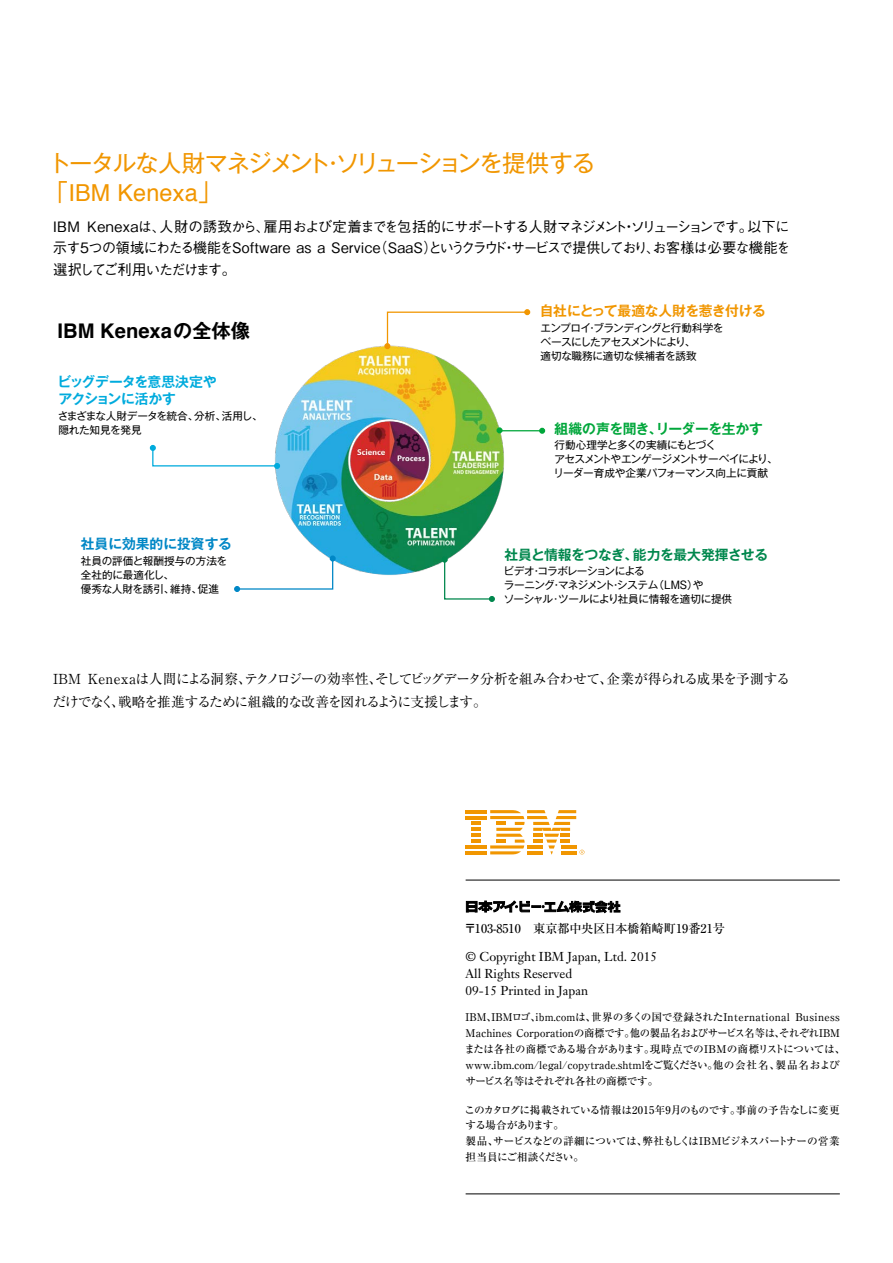
<style>
.page{position:relative;width:893px;height:1263px;background:#fff}
.page>*{position:absolute;margin:0;border:0;box-sizing:border-box;transform-origin:0 0}
.t1{font:23.4px "Gothic MB101 Pro";letter-spacing:-.07em;color:#f19600}
.t2{font:23.4px "Helvetica";letter-spacing:.01em;color:#f19600}
.t3{font:700 20.25px "Helvetica";color:#000}
.t4{font:500 14.4px/21.3px "Gothic BBB Pr 6 N";letter-spacing:-.11em;color:#000;text-align:justify}
.t5{font:13.8px/23.7px "Ryumin Pro";letter-spacing:-.07em;color:#000}
.t6{font:700 13.8px/17px "Gothic MB101 Pro De";letter-spacing:-.02em;color:#00abdd}
.t7{font:700 13.8px "Gothic MB101 Pro De";letter-spacing:-.035em;color:#00874d}
.t8{font:700 13.8px "Gothic MB101 Pro De";letter-spacing:-.035em;color:#f19600}
.t9{font:700 13.8px "Gothic MB101 Pro De";letter-spacing:-.035em;color:#00a73b}
.t10{font:700 13.8px "Gothic MB101 Pro De";letter-spacing:-.005em;color:#0087c6}
.t11{font:12.75px/17px "Janson Text";color:#000}
.t12{font:500 12.15px "Ryumin Pro";color:#000}
.t13{font:500 10.65px/15.9px "Ryumin Pro";letter-spacing:-.005em;color:#000}
.t14{font:10.65px/13.8px "Gothic MB101 Pro";letter-spacing:-.04em;color:#000}
.t15{font:500 10.65px/15.9px "Ryumin Pro";letter-spacing:-.04em;color:#000}
.t16{font:10.65px/13.8px "Gothic MB101 Pro";letter-spacing:-.01em;color:#000}
.s1{font-family:"Gothic MB101 Pro"}
.s2{font-family:"Gothic MB101 Pro De";font-size:19.2px}
</style>
<div class="page">
<img style="left:275px;top:345px;width:260px;height:230px">
<hr style="left:500px;top:430px;width:42px;height:1px;background:#00a73b">
<svg style="left:539px;top:428px;width:6px;height:6px"></svg>
<div style="left:496px;top:427px;width:7px;height:6px;border:1px solid #00a73b;border-radius:50%"></div>
<svg style="left:442px;top:557px;width:53px;height:45px"></svg>
<svg style="left:234px;top:555px;width:102px;height:37px"></svg>
<svg style="left:150px;top:445px;width:130px;height:24px"></svg>
<svg style="left:384px;top:309px;width:146px;height:40px"></svg>
<hr style="left:466px;top:1193px;width:374px;height:1px;background:#000">
<svg style="left:466px;top:900px;width:155px;height:13px"></svg>
<hr style="left:466px;top:810px;width:21px;height:3px;background:#f19600">
<hr style="left:466px;top:816px;width:21px;height:3px;background:#f19600">
<hr style="left:466px;top:845px;width:21px;height:3px;background:#f19600">
<svg style="left:472px;top:822px;width:9px;height:21px"></svg>
<hr style="left:466px;top:851px;width:21px;height:3px;background:#f19600">
<svg style="left:490px;top:810px;width:94px;height:44px"></svg>
<hr style="left:466px;top:880px;width:374px;height:1px;background:#000">
<h1 class="t1" style="left:48px;top:143px;width:549px">トータルな人財マネジメント・ソリューションを提供する</h1>
<h1 class="t2" style="left:45px;top:175px;width:178px"><span class="s1">「</span>IBM Kenexa<span class="s1">」</span></h1>
<h3 class="t4" style="left:53px;top:215px;width:739px">IBM Kenexaは、人財の誘致から、雇用および定着までを包括的にサポートする人財マネジメント・ソリューションです。以下に示す5つの領域にわたる機能をSoftware as a Service（SaaS）というクラウド・サービスで提供しており、お客様は必要な機能を選択してご利用いただけます。</h3>
<h2 class="t3" style="left:58px;top:315px;width:194px">IBM Kenexa<span class="s2">の全体像</span></h2>
<p class="t6" style="left:58px;top:371px;width:161px">ビッグデータを意思決定やアクションに活かす</p>
<p class="t14" style="left:58px;top:407px;width:206px">さまざまな人財データを統合、分析、活用し、隠れた知見を発見</p>
<p class="t10" style="left:81px;top:532px;width:153px">社員に効果的に投資する</p>
<p class="t16" style="left:81px;top:552px;width:148px">社員の評価と報酬授与の方法を全社的に最適化し、<br>優秀な人財を誘引、維持、促進</p>
<p class="t8" style="left:540px;top:300px;width:227px">自社にとって最適な人財を惹き付ける</p>
<p class="t14" style="left:540px;top:320px;width:184px">エンプロイ・ブランディングと行動科学をベースにしたアセスメントにより、<br>適切な職務に適切な候補者を誘致</p>
<p class="t9" style="left:555px;top:417px;width:210px">組織の声を聞き、リーダーを生かす</p>
<p class="t14" style="left:554px;top:437px;width:225px">行動心理学と多くの実績にもとづく<br>アセスメントやエンゲージメントサーベイにより、リーダー育成や企業パフォーマンス向上に貢献</p>
<p class="t7" style="left:504px;top:543px;width:265px">社員と情報をつなぎ、能力を最大発揮させる</p>
<p class="t14" style="left:504px;top:563px;width:230px">ビデオ・コラボレーションによる<br>ラーニング・マネジメント・システム（LMS）や<br>ソーシャル･ツールにより社員に情報を適切に提供</p>
<p class="t5" style="left:53px;top:665px;width:739px">IBM Kenexaは人間による洞察、テクノロジーの効率性、そしてビッグデータ分析を組み合わせて、企業が得られる成果を予測するだけでなく、戦略を推進するために組織的な改善を図れるように支援します。</p>
<p class="t12" style="left:464px;top:919px;width:262px">〒103-8510　東京都中央区日本橋箱崎町19番21号</p>
<p class="t11" style="left:466px;top:948px;width:193px">© Copyright IBM Japan, Ltd. 2015<br>All Rights Reserved<br>09-15 Printed in Japan</p>
<p class="t13" style="left:464px;top:1008px;width:382px">IBM、IBMロゴ、ibm.comは、世界の多くの国で登録されたInternational Business Machines Corporationの商標です。他の製品名およびサービス名等は、それぞれIBMまたは各社の商標である場合があります。現時点でのIBMの商標リストについては、www.ibm.com/legal/copytrade.shtmlをご覧ください。他の会社名、製品名およびサービス名等はそれぞれ各社の商標です。</p>
<p class="t15" style="left:465px;top:1101px;width:377px">このカタログに掲載されている情報は2015年9月のものです。事前の予告なしに変更する場合があります。<br>製品、サービスなどの詳細については、弊社もしくはIBMビジネスパートナーの営業担当員にご相談ください。</p>
</div>
